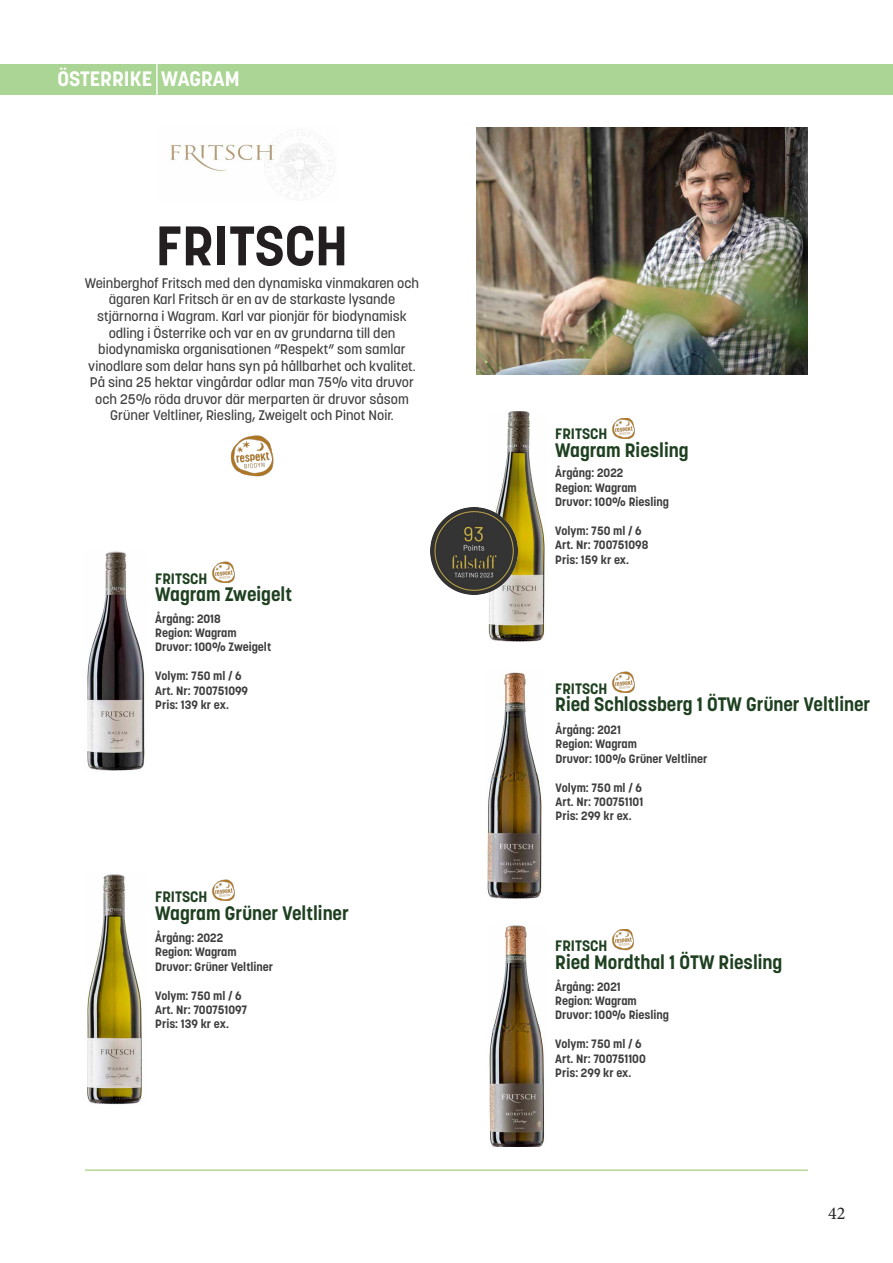
<style>
.page{position:relative;width:893px;height:1263px;background:#fff}
.page>*{position:absolute;margin:0;border:0;box-sizing:border-box;transform-origin:0 0}
.t1{font:700 55.2px "Korolev";color:#231f20}
.t2{font:700 20.7px "Korolev";color:#fff}
.t3{font:700 19.35px "Korolev";color:#1e4020}
.t4{font:18px "Minion Pro";color:#231f20}
.t5{font:700 15px "Korolev";color:#1e4020}
.t6{font:500 13.8px/16.5px "Korolev";color:#3e3e3f;text-align:center}
.t7{font:700 12px "Korolev";color:#3e3e3f}
</style>
<div class="page">
<div style="left:0;top:64px;width:893px;height:30px;background:#abd594"></div>
<hr style="left:156px;top:64px;width:2px;height:31px;background:#fff">
<img style="left:87px;top:874px;width:55px;height:230px">
<img style="left:489px;top:411px;width:56px;height:231px">
<img style="left:477px;top:128px;width:331px;height:246px">
<img style="left:489px;top:925px;width:56px;height:221px">
<img style="left:487px;top:672px;width:55px;height:227px">
<img style="left:87px;top:551px;width:58px;height:220px">
<img style="left:170px;top:132px;width:162px;height:68px">
<img style="left:230px;top:435px;width:44px;height:42px">
<img style="left:612px;top:672px;width:23px;height:20px">
<img style="left:612px;top:929px;width:22px;height:21px">
<img style="left:612px;top:418px;width:23px;height:21px">
<img style="left:212px;top:562px;width:23px;height:20px">
<img style="left:212px;top:880px;width:23px;height:21px">
<hr style="left:85px;top:1169px;width:723px;height:2px;background:#b7d692">
<img style="left:431px;top:507px;width:86px;height:87px">
<p class="t2" style="left:57px;top:66px;width:184px">ÖSTERRIKE WAGRAM</p>
<p class="t1" style="left:156px;top:211px;width:194px">FRITSCH</p>
<p class="t6" style="left:85px;top:275px;width:336px">Weinberghof Fritsch med den dynamiska vinmakaren och ägaren Karl Fritsch är en av de starkaste lysande</p>
<p class="t6" style="left:97px;top:308px;width:311px">stjärnorna i Wagram. Karl var pionjär för biodynamisk odling i Österrike och var en av grundarna till den</p>
<p class="t6" style="left:88px;top:341px;width:329px">biodynamiska organisationen ”Respekt” som samlar vinodlare som delar hans syn på hållbarhet och kvalitet.<br>På sina 25 hektar vingårdar odlar man 75% vita druvor och 25% röda druvor där merparten är druvor såsom Grüner Veltliner, Riesling, Zweigelt och Pinot Noir.</p>
<p class="t5" style="left:155px;top:569px;width:54px">FRITSCH</p>
<p class="t3" style="left:155px;top:582px;width:138px">Wagram Zweigelt</p>
<p class="t7" style="left:155px;top:611px;width:67px">Årgång: 2018</p>
<p class="t7" style="left:155px;top:625px;width:83px">Region: Wagram</p>
<p class="t7" style="left:155px;top:639px;width:118px">Druvor: 100% Zweigelt</p>
<p class="t7" style="left:155px;top:668px;width:88px">Volym: 750 ml / 6</p>
<p class="t7" style="left:155px;top:683px;width:94px">Art. Nr: 700751099</p>
<p class="t7" style="left:155px;top:697px;width:75px">Pris: 139 kr ex.</p>
<p class="t5" style="left:155px;top:887px;width:54px">FRITSCH</p>
<p class="t3" style="left:155px;top:900px;width:195px">Wagram Grüner Veltliner</p>
<p class="t7" style="left:155px;top:930px;width:70px">Årgång: 2022</p>
<p class="t7" style="left:155px;top:944px;width:83px">Region: Wagram</p>
<p class="t7" style="left:155px;top:959px;width:120px">Druvor: Grüner Veltliner</p>
<p class="t7" style="left:155px;top:988px;width:88px">Volym: 750 ml / 6</p>
<p class="t7" style="left:155px;top:1002px;width:94px">Art. Nr: 700751097</p>
<p class="t7" style="left:155px;top:1016px;width:75px">Pris: 139 kr ex.</p>
<p class="t5" style="left:555px;top:424px;width:54px">FRITSCH</p>
<p class="t3" style="left:555px;top:438px;width:135px">Wagram Riesling</p>
<p class="t7" style="left:555px;top:466px;width:70px">Årgång: 2022</p>
<p class="t7" style="left:555px;top:480px;width:83px">Region: Wagram</p>
<p class="t7" style="left:555px;top:494px;width:115px">Druvor: 100% Riesling</p>
<p class="t7" style="left:555px;top:523px;width:88px">Volym: 750 ml / 6</p>
<p class="t7" style="left:555px;top:538px;width:95px">Art. Nr: 700751098</p>
<p class="t7" style="left:555px;top:552px;width:75px">Pris: 159 kr ex.</p>
<p class="t5" style="left:555px;top:679px;width:54px">FRITSCH</p>
<p class="t3" style="left:555px;top:692px;width:317px">Ried Schlossberg 1 ÖTW Grüner Veltliner</p>
<p class="t7" style="left:555px;top:722px;width:67px">Årgång: 2021</p>
<p class="t7" style="left:555px;top:736px;width:83px">Region: Wagram</p>
<p class="t7" style="left:555px;top:751px;width:154px">Druvor: 100% Grüner Veltliner</p>
<p class="t7" style="left:555px;top:780px;width:88px">Volym: 750 ml / 6</p>
<p class="t7" style="left:555px;top:794px;width:89px">Art. Nr: 700751101</p>
<p class="t7" style="left:555px;top:808px;width:78px">Pris: 299 kr ex.</p>
<p class="t5" style="left:555px;top:936px;width:54px">FRITSCH</p>
<p class="t3" style="left:555px;top:950px;width:229px">Ried Mordthal 1 ÖTW Riesling</p>
<p class="t7" style="left:555px;top:979px;width:67px">Årgång: 2021</p>
<p class="t7" style="left:555px;top:993px;width:83px">Region: Wagram</p>
<p class="t7" style="left:555px;top:1007px;width:115px">Druvor: 100% Riesling</p>
<p class="t7" style="left:555px;top:1036px;width:88px">Volym: 750 ml / 6</p>
<p class="t7" style="left:555px;top:1051px;width:92px">Art. Nr: 700751100</p>
<p class="t7" style="left:555px;top:1065px;width:78px">Pris: 299 kr ex.</p>
<p class="t4" style="left:828px;top:1201px;width:19px">42</p>
</div>
